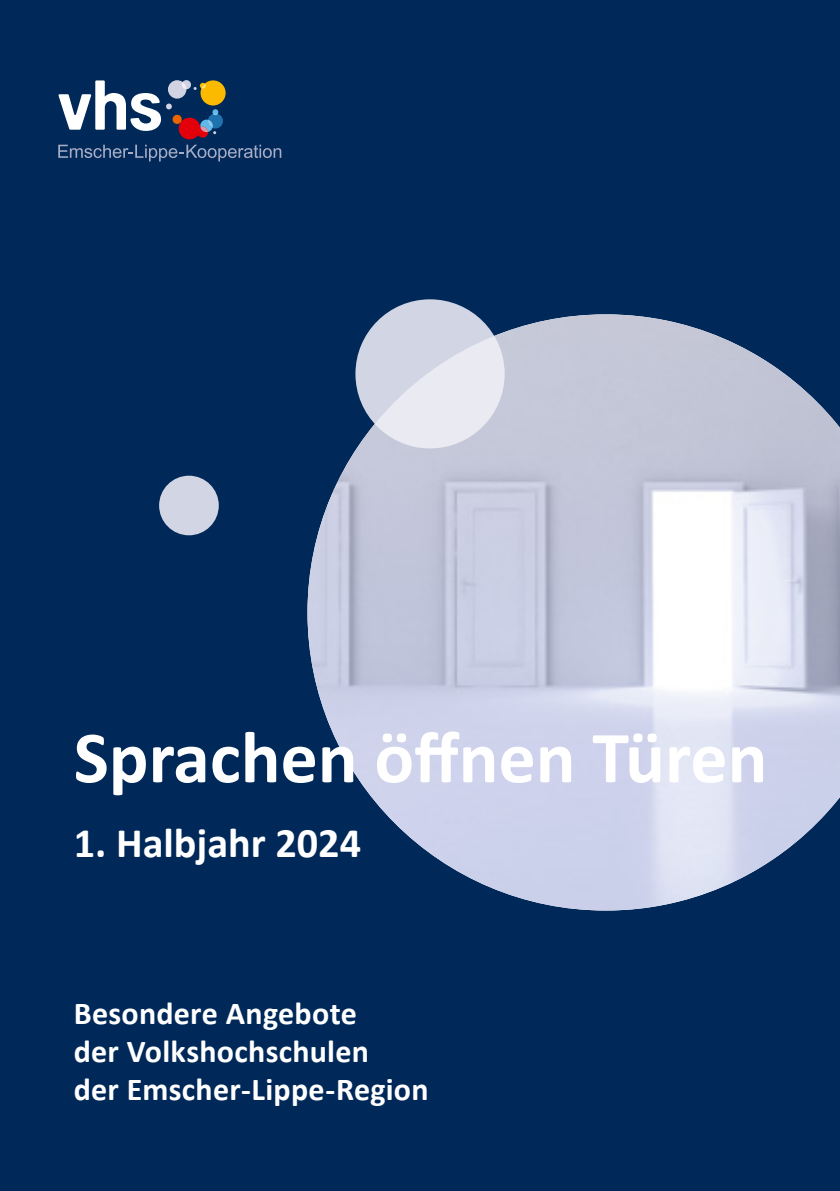
<style>
.page{position:relative;width:840px;height:1191px;background:#fff}
.page>*{position:absolute;margin:0;border:0;box-sizing:border-box;transform-origin:0 0}
.t1{font:700 74px "Calibri";color:#fff}
.t2{font:700 42.2px "Calibri";color:#fff}
.t3{font:700 32px/38px "Calibri";letter-spacing:.01em;color:#fff}
</style>
<div class="page">
<div style="left:0;top:0;width:839px;height:1191px;background:#002959"></div>
<img style="left:307px;top:314px;width:532px;height:596px">
<div style="left:159px;top:476px;width:60px;height:59px;background:#d2d5e4;border-radius:50%"></div>
<div style="left:355px;top:299px;width:149px;height:149px;background:#d2d5e4;border-radius:50%"></div>
<svg style="left:374px;top:336px;width:130px;height:112px"></svg>
<svg style="left:58px;top:80px;width:167px;height:59px"></svg>
<svg style="left:58px;top:145px;width:223px;height:16px"></svg>
<h1 class="t1" style="left:74px;top:705px;width:694px">Sprachen öffnen Türen</h1>
<h2 class="t2" style="left:74px;top:813px;width:289px">1. Halbjahr 2024</h2>
<p class="t3" style="left:74px;top:993px;width:356px">Besondere Angebote<br>der Volkshochschulen<br>der Emscher-Lippe-Region</p>
</div>
